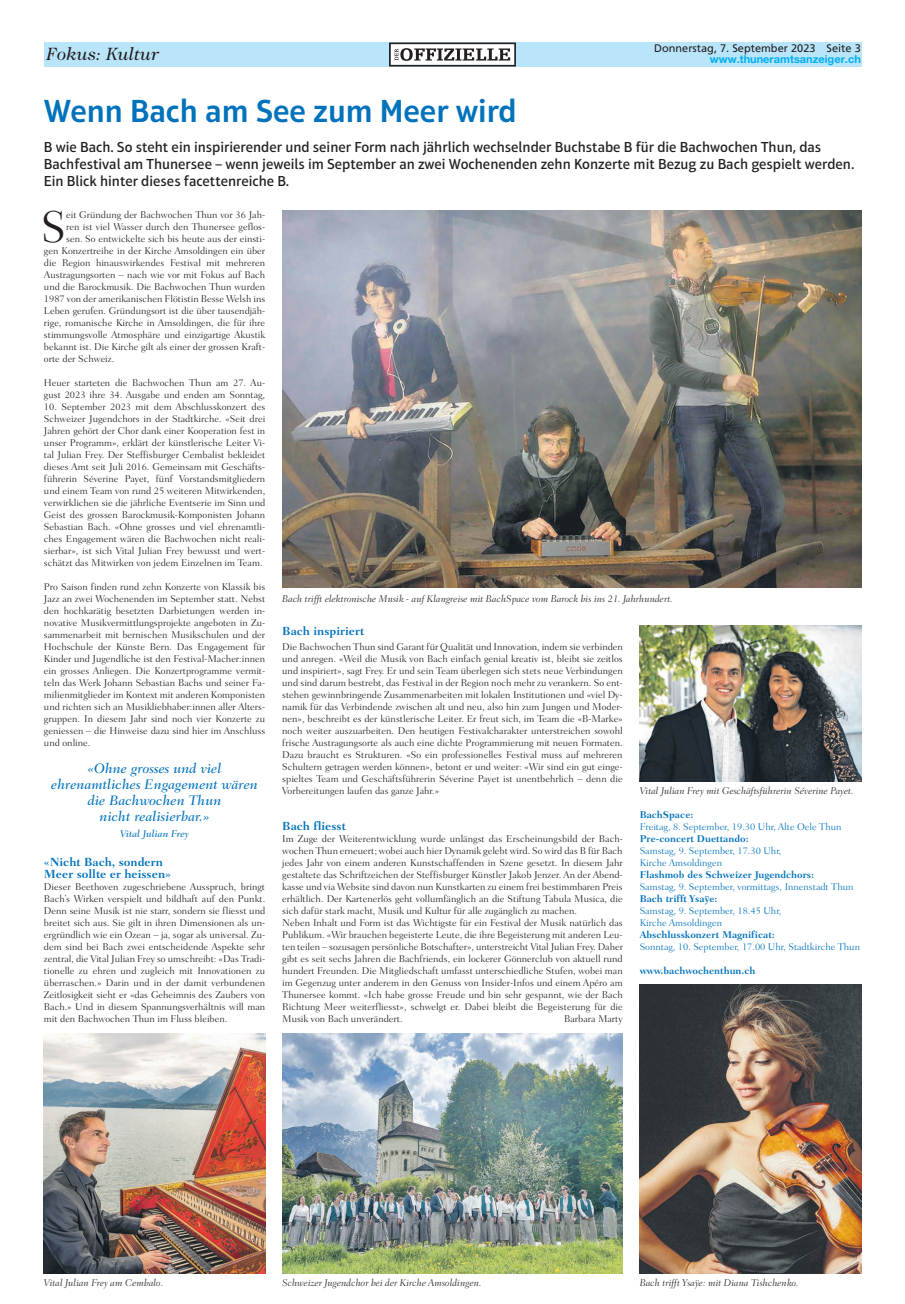
<style>
.page{position:relative;width:905px;height:1304px;background:#fff}
.page>*{position:absolute;margin:0;border:0;box-sizing:border-box;transform-origin:0 0}
.t1{font:300 45.4px "Fairfield LT Std";color:#231f20}
.t2{font:600 32.5px "Aptifer Sans LT Pro";color:#0072bc}
.t3{font:italic 18px "Caslon 224 Std";color:#231f20}
.t4{font:500 14.8px/17px "Aptifer Sans LT Pro";color:#231f20}
.t5{font:italic 500 14px/16px "Fairfield LT Std";color:#0072bc;text-align:center}
.t6{font:700 12px/12px "Fairfield LT Std";color:#0072bc}
.t7{font:11px "Frutiger LT Pro";color:#231f20}
.t8{font:700 11px "Helvetica Neue LT Pro";color:#00aeef}
.t9{font:300 10px/12px "Fairfield LT Std";color:#231f20;text-align:justify}
.t10{font:italic 300 10px "Fairfield LT Std";color:#231f20}
.t11{font:300 10px/12px "Fairfield LT Std";color:#0072bc}
.t12{font:700 10px "Fairfield LT Std";color:#0072bc}
.t13{font:italic 500 10px "Fairfield LT Std";color:#0072bc}
</style>
<div class="page">
<div style="left:44px;top:43px;width:816px;height:24px;background:#b9e5fa"></div>
<img style="left:282px;top:210px;width:578px;height:378px">
<img style="left:282px;top:1034px;width:340px;height:240px">
<img style="left:44px;top:1034px;width:221px;height:240px">
<svg style="left:389px;top:43px;width:127px;height:24px;background:#afaeaf"></svg>
<img style="left:639px;top:626px;width:221px;height:156px">
<img style="left:639px;top:985px;width:221px;height:289px">
<h3 class="t3" style="left:47px;top:44px;width:114px">Fokus: Kultur</h3>
<h2 class="t2" style="left:44px;top:92px;width:474px">Wenn Bach am See zum Meer wird</h2>
<p class="t7" style="left:654px;top:41px;width:208px">Donnerstag, 7. September 2023 Seite 3</p>
<p class="t8" style="left:709px;top:52px;width:152px">www.thuneramtsanzeiger.ch</p>
<p class="t4" style="left:44px;top:139px;width:811px">B wie Bach. So steht ein inspirierender und seiner Form nach jährlich wechselnder Buchstabe B für die Bachwochen Thun, das<br>Bachfestival am Thunersee – wenn jeweils im September an zwei Wochenenden zehn Konzerte mit Bezug zu Bach gespielt werden.<br>Ein Blick hinter dieses facettenreiche B.</p>
<h1 class="t1" style="left:41px;top:201px;width:27px">S</h1>
<p class="t9" style="left:66px;top:209px;width:200px">eit Gründung der Bachwochen Thun vor 36 Jah-</p>
<p class="t9" style="left:66px;top:221px;width:200px">ren ist viel Wasser durch den Thunersee geflos-</p>
<p class="t9" style="left:66px;top:233px;width:200px">sen. So entwickelte sich bis heute aus der einsti-</p>
<p class="t9" style="left:44px;top:245px;width:223px">gen Konzertreihe in der Kirche Amsoldingen ein über</p>
<p class="t9" style="left:44px;top:257px;width:223px">die Region hinauswirkendes Festival mit mehreren</p>
<p class="t9" style="left:44px;top:269px;width:223px">Austragungsorten – nach wie vor mit Fokus auf Bach</p>
<p class="t9" style="left:44px;top:281px;width:223px">und die Barockmusik. Die Bachwochen Thun wurden</p>
<p class="t9" style="left:44px;top:293px;width:223px">1987 von der amerikanischen Flötistin Besse Welsh ins</p>
<p class="t9" style="left:44px;top:305px;width:223px">Leben gerufen. Gründungsort ist die über tausendjäh-</p>
<p class="t9" style="left:44px;top:317px;width:223px">rige, romanische Kirche in Amsoldingen, die für ihre</p>
<p class="t9" style="left:44px;top:329px;width:223px">stimmungsvolle Atmosphäre und einzigartige Akustik</p>
<p class="t9" style="left:44px;top:341px;width:223px">bekannt ist. Die Kirche gilt als einer der grossen Kraft-</p>
<p class="t9" style="left:44px;top:353px;width:72px">orte der Schweiz.</p>
<p class="t9" style="left:44px;top:377px;width:223px">Heuer starteten die Bachwochen Thun am 27. Au&shy;gust 2023 ihre 34. Ausgabe und enden am Sonntag,</p>
<p class="t9" style="left:44px;top:401px;width:223px">10. September 2023 mit dem Abschlusskonzert des Schweizer Jugendchors in der Stadtkirche. «Seit drei Jahren gehört der Chor dank einer Kooperation fest in unser Programm», erklärt der künstlerische Leiter Vi&shy;tal Julian Frey. Der Steffisburger Cembalist bekleidet dieses Amt seit Juli 2016. Gemeinsam mit Geschäfts&shy;führerin Séverine Payet, fünf Vorstandsmitgliedern und einem Team von rund 25 weiteren Mitwirkenden, verwirklichen sie die jährliche Eventserie im Sinn und Geist des grossen Barockmusik-Komponisten Johann Sebastian Bach. «Ohne grosses und viel ehrenamtli&shy;ches Engagement wären die Bachwochen nicht reali&shy;sierbar», ist sich Vital Julian Frey bewusst und wert&shy;schätzt das Mitwirken von jedem Einzelnen im Team.</p>
<p class="t9" style="left:44px;top:581px;width:223px">Pro Saison finden rund zehn Konzerte von Klassik bis Jazz an zwei Wochenenden im September statt. Nebst den hochkarätig besetzten Darbietungen werden in&shy;novative Musikvermittlungsprojekte angeboten in Zu&shy;sammenarbeit mit bernischen Musikschulen und der Hochschule der Künste Bern. Das Engagement für Kinder und Jugendliche ist den Festival-Macher:innen ein grosses Anliegen. Die Konzertprogramme vermit&shy;teln das Werk Johann Sebastian Bachs und seiner Fa&shy;milienmitglieder im Kontext mit anderen Komponisten und richten sich an Musikliebhaber:innen aller Alters&shy;gruppen. In diesem Jahr sind noch vier Konzerte zu geniessen – die Hinweise dazu sind hier im Anschluss und online.</p>
<h3 class="t5" style="left:51px;top:761px;width:208px">«Ohne grosses und viel ehrenamtliches Engagement wären die Bachwochen Thun<br>nicht realisierbar.»</h3>
<p class="t13" style="left:120px;top:828px;width:70px">Vital Julian Frey</p>
<p class="t6" style="left:44px;top:856px;width:128px">«Nicht Bach, sondern<br>Meer sollte er heissen»</p>
<p class="t9" style="left:44px;top:881px;width:223px">Dieser Beethoven zugeschriebene Ausspruch, bringt Bach’s Wirken verspielt und bildhaft auf den Punkt.<br>Denn seine Musik ist nie starr, sondern sie fliesst und breitet sich aus. Sie gilt in ihren Dimensionen als un&shy;ergründlich wie ein Ozean – ja, sogar als universal. Zu&shy;dem sind bei Bach zwei entscheidende Aspekte sehr zentral, die Vital Julian Frey so umschreibt: «Das Tradi&shy;tionelle zu ehren und zugleich mit Innovationen zu überraschen.» Darin und in der damit verbundenen Zeitlosigkeit sieht er «das Geheimnis des Zaubers von Bach.» Und in diesem Spannungsverhältnis will man mit den Bachwochen Thun im Fluss bleiben.</p>
<p class="t10" style="left:282px;top:593px;width:392px">Bach trifft elektronische Musik - auf Klangreise mit BachSpace vom Barock bis ins 21. Jahrhundert.</p>
<p class="t6" style="left:282px;top:625px;width:83px">Bach inspiriert</p>
<p class="t9" style="left:282px;top:641px;width:342px">Die Bachwochen Thun sind Garant für Qualität und Innovation, indem sie verbinden und anregen. «Weil die Musik von Bach einfach genial kreativ ist, bleibt sie zeitlos und inspiriert», sagt Frey. Er und sein Team überlegen sich stets neue Verbindungen und sind darum bestrebt, das Festival in der Region noch mehr zu verankern. So ent&shy;stehen gewinnbringende Zusammenarbeiten mit lokalen Institutionen und «viel Dy&shy;namik für das Verbindende zwischen alt und neu, also hin zum Jungen und Moder&shy;nen», beschreibt es der künstlerische Leiter. Er freut sich, im Team die «B-Marke» noch weiter auszuarbeiten. Den heutigen Festivalcharakter unterstreichen sowohl frische Austragungsorte als auch eine dichte Programmierung mit neuen Formaten.<br>Dazu braucht es Strukturen. «So ein professionelles Festival muss auf mehreren Schultern getragen werden können», betont er und weiter: «Wir sind ein gut einge&shy;spieltes Team und Geschäftsführerin Séverine Payet ist unentbehrlich – denn die Vorbereitungen laufen das ganze Jahr.»</p>
<p class="t6" style="left:282px;top:820px;width:65px">Bach fliesst</p>
<p class="t9" style="left:282px;top:833px;width:342px;text-align:left">Im Zuge der Weiterentwicklung wurde unlängst das Erscheinungsbild der Bach&shy;wochen Thun erneuert; wobei auch hier Dynamik gelebt wird. So wird das B für Bach jedes Jahr von einem anderen Kunstschaffenden in Szene gesetzt. In diesem Jahr gestaltete das Schriftzeichen der Steffisburger Künstler Jakob Jenzer. An der Abend&shy;kasse und via Website sind davon nun Kunstkarten zu einem frei bestimmbaren Preis erhältlich. Der Kartenerlös geht vollumfänglich an die Stiftung Tabula Musica, die sich dafür stark macht, Musik und Kultur für alle zugänglich zu machen.<br>Neben Inhalt und Form ist das Wichtigste für ein Festival der Musik natürlich das Publikum. «Wir brauchen begeisterte Leute, die ihre Begeisterung mit anderen Leu&shy;ten teilen – sozusagen persönliche Botschafter», unterstreicht Vital Julian Frey. Daher gibt es seit sechs Jahren die Bachfriends, ein lockerer Gönnerclub von aktuell rund hundert Freunden. Die Mitgliedschaft umfasst unterschiedliche Stufen, wobei man im Gegenzug unter anderem in den Genuss von Insider-Infos und einem Apéro am Thunersee kommt. «Ich habe grosse Freude und bin sehr gespannt, wie der Bach Richtung Meer weiterfliesst», schwelgt er. Dabei bleibt die Begeisterung für die Musik von Bach unverändert.</p>
<p class="t9" style="left:564px;top:1013px;width:60px">Barbara Marty</p>
<p class="t10" style="left:639px;top:785px;width:215px">Vital Julian Frey mit Geschäftsführerin Séverine Payet.</p>
<p class="t12" style="left:639px;top:809px;width:55px">BachSpace:</p>
<p class="t11" style="left:639px;top:821px;width:203px">Freitag, 8. September, 19.30 Uhr, Alte Oele Thun</p>
<p class="t12" style="left:639px;top:833px;width:110px">Pre-concert Duettando:</p>
<p class="t11" style="left:639px;top:845px;width:143px">Samstag, 9. September, 17.30 Uhr,<br>Kirche Amsoldingen</p>
<p class="t12" style="left:639px;top:869px;width:176px">Flashmob des Schweizer Jugendchors:</p>
<p class="t11" style="left:639px;top:881px;width:215px">Samstag, 9. September, vormittags, Innenstadt Thun</p>
<p class="t12" style="left:639px;top:893px;width:79px">Bach trifft Ysaÿe:</p>
<p class="t11" style="left:639px;top:905px;width:143px">Samstag, 9. September, 18.45 Uhr,<br>Kirche Amsoldingen</p>
<p class="t12" style="left:639px;top:929px;width:137px">Abschlusskonzert Magnificat:</p>
<p class="t11" style="left:639px;top:941px;width:222px">Sonntag, 10. September, 17.00 Uhr, Stadtkirche Thun</p>
<p class="t12" style="left:639px;top:965px;width:117px">www.bachwochenthun.ch</p>
<p class="t10" style="left:44px;top:1277px;width:121px">Vital Julian Frey am Cembalo.</p>
<p class="t10" style="left:282px;top:1277px;width:201px">Schweizer Jugendchor bei der Kirche Amsoldingen.</p>
<p class="t10" style="left:639px;top:1277px;width:160px">Bach trifft Ysaÿe: mit Diana Tishchenko.</p>
</div>
